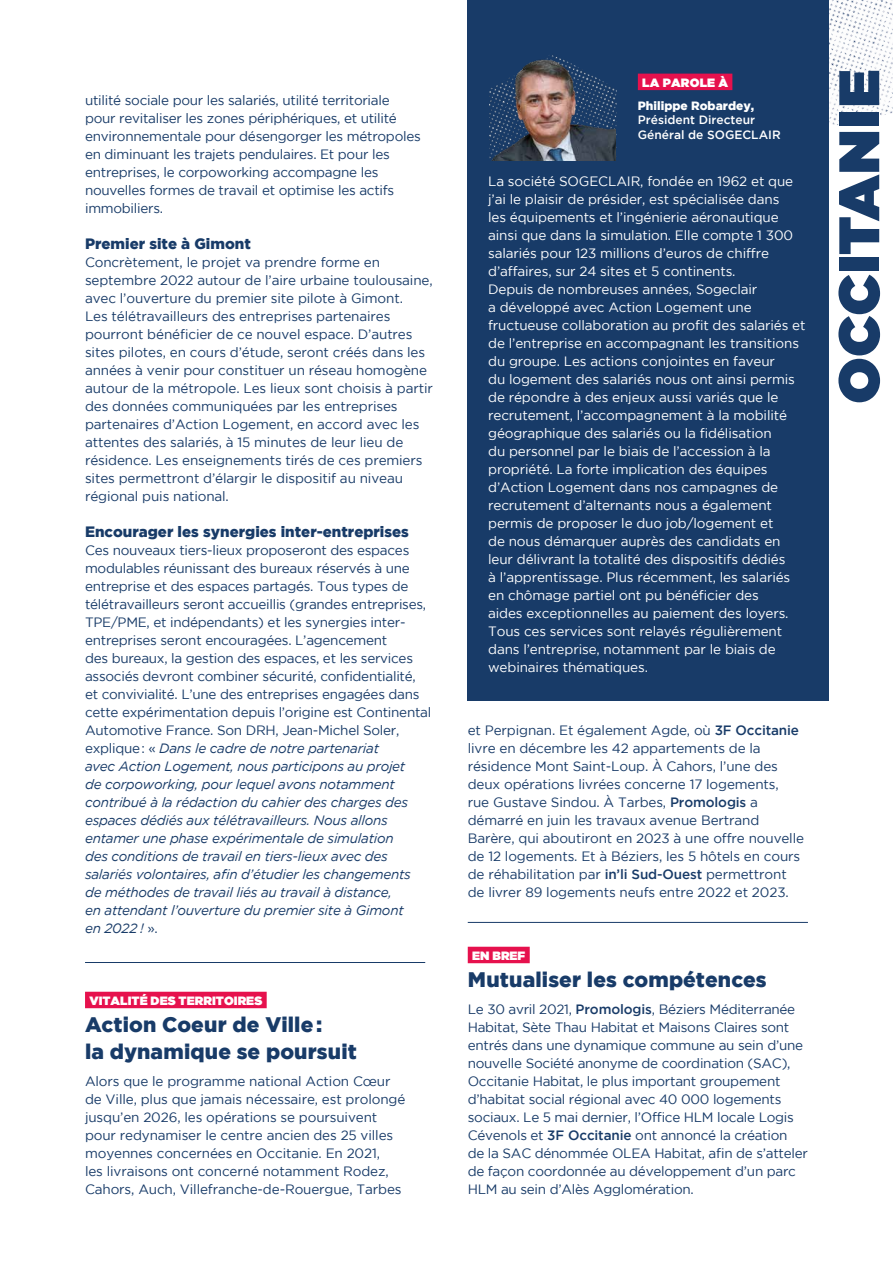
<style>
.page{position:relative;width:893px;height:1263px;background:#fff}
.page>*{position:absolute;margin:0;border:0;box-sizing:border-box;transform-origin:0 0}
.t1{font:57px "Gotham Ultra";letter-spacing:.01em;color:#183b68}
.t2{font:900 21px/27px "Gotham";letter-spacing:.005em;color:#183b68}
.t3{font:900 15px "Gotham";color:#183b68}
.t4{font:13.5px/18px "Gotham";letter-spacing:-.01em;color:#183b68}
.t5{font:13.5px/18px "Gotham";letter-spacing:-.01em;color:#fff}
.t6{font:12px "Gotham Ultra";letter-spacing:.005em;color:#fff}
.t7{font:500 12px/14.4px "Gotham";color:#fff}
.t8{font:900 12px "Gotham";color:#fff}
.s1{font-style:italic}
.s2{font-weight:500}
</style>
<div class="page">
<img style="left:829px;top:0;width:64px;height:125px">
<hr style="left:85px;top:962px;width:340px;height:1px;background:#183b68">
<hr style="left:468px;top:922px;width:340px;height:1px;background:#183b68">
<div style="left:468px;top:947px;width:62px;height:16px;background:#e6114d"></div>
<div style="left:85px;top:992px;width:182px;height:16px;background:#e6114d"></div>
<div style="left:468px;top:0;width:361px;height:701px;background:#183b68"></div>
<div style="left:638px;top:74px;width:94px;height:16px;background:#e6114d"></div>
<img style="left:489px;top:56px;width:127px;height:105px">
<p class="t4" style="left:85px;top:91px;width:337px">utilité sociale pour les salariés, utilité territoriale pour revitaliser les zones périphériques, et utilité environnementale pour désengorger les métropoles en diminuant les trajets pendulaires. Et pour les entreprises, le corpoworking accompagne les nouvelles formes de travail et optimise les actifs immobiliers.</p>
<p class="t3" style="left:85px;top:235px;width:167px">Premier site à Gimont</p>
<p class="t4" style="left:85px;top:253px;width:349px">Concrètement, le projet va prendre forme en septembre 2022 autour de l’aire urbaine toulousaine, avec l’ouverture du premier site pilote à Gimont.<br>Les télétravailleurs des entreprises partenaires pourront bénéficier de ce nouvel espace. D’autres sites pilotes, en cours d’étude, seront créés dans les années à venir pour constituer un réseau homogène autour de la métropole. Les lieux sont choisis à partir des données communiquées par les entreprises partenaires d’Action Logement, en accord avec les attentes des salariés, à 15 minutes de leur lieu de résidence. Les enseignements tirés de ces premiers sites permettront d’élargir le dispositif au niveau régional puis national.</p>
<p class="t3" style="left:85px;top:523px;width:325px">Encourager les synergies inter-entreprises</p>
<p class="t4" style="left:85px;top:541px;width:348px">Ces nouveaux tiers-lieux proposeront des espaces modulables réunissant des bureaux réservés à une entreprise et des espaces partagés. Tous types de télétravailleurs seront accueillis (grandes entreprises, TPE/PME, et indépendants) et les synergies inter&shy;entreprises seront encouragées. L’agencement<br>des bureaux, la gestion des espaces, et les services associés devront combiner sécurité, confidentialité, et convivialité. L’une des entreprises engagées dans cette expérimentation depuis l’origine est Continental Automotive France. Son DRH, Jean-Michel Soler, explique: « <span class="s1">Dans le cadre de notre partenariat<br>avec Action Logement, nous participons au projet<br>de corpoworking, pour lequel avons notamment contribué à la rédaction du cahier des charges des espaces dédiés aux télétravailleurs. Nous allons entamer une phase expérimentale de simulation<br>des conditions de travail en tiers-lieux avec des salariés volontaires, afin d’étudier les changements<br>de méthodes de travail liés au travail à distance,<br>en attendant l’ouverture du premier site à Gimont<br>en 2022 !</span> ».</p>
<p class="t6" style="left:89px;top:994px;width:174px">VITALITÉ DES TERRITOIRES</p>
<h2 class="t2" style="left:85px;top:1011px;width:273px">Action Coeur de Ville:<br>la dynamique se poursuit</h2>
<p class="t4" style="left:85px;top:1072px;width:322px">Alors que le programme national Action Cœur de Ville, plus que jamais nécessaire, est prolongé jusqu’en 2026, les opérations se poursuivent pour redynamiser le centre ancien des 25 villes moyennes concernées en Occitanie. En 2021,<br>les livraisons ont concerné notamment Rodez, Cahors, Auch, Villefranche-de-Rouergue, Tarbes</p>
<p class="t6" style="left:642px;top:76px;width:88px">LA PAROLE À</p>
<p class="t8" style="left:638px;top:99px;width:118px">Philippe Robardey,</p>
<p class="t7" style="left:638px;top:113px;width:144px">Président Directeur<br>Général de SOGECLAIR</p>
<p class="t5" style="left:488px;top:172px;width:319px">La société SOGECLAIR, fondée en 1962 et que j’ai le plaisir de présider, est spécialisée dans<br>les équipements et l’ingénierie aéronautique ainsi que dans la simulation. Elle compte 1 300 salariés pour 123 millions d’euros de chiffre d’affaires, sur 24 sites et 5 continents.<br>Depuis de nombreuses années, Sogeclair<br>a développé avec Action Logement une fructueuse collaboration au profit des salariés et de l’entreprise en accompagnant les transitions du groupe. Les actions conjointes en faveur<br>du logement des salariés nous ont ainsi permis de répondre à des enjeux aussi variés que le recrutement, l’accompagnement à la mobilité géographique des salariés ou la fidélisation<br>du personnel par le biais de l’accession à la propriété. La forte implication des équipes d’Action Logement dans nos campagnes de recrutement d’alternants nous a également permis de proposer le duo job/logement et<br>de nous démarquer auprès des candidats en leur délivrant la totalité des dispositifs dédiés<br>à l’apprentissage. Plus récemment, les salariés en chômage partiel ont pu bénéficier des<br>aides exceptionnelles au paiement des loyers.<br>Tous ces services sont relayés régulièrement dans l’entreprise, notamment par le biais de webinaires thématiques.</p>
<p class="t4" style="left:468px;top:721px;width:338px">et Perpignan. Et également Agde, où <span class="s2">3F Occitanie </span>livre en décembre les 42 appartements de la résidence Mont Saint-Loup. À Cahors, l’une des deux opérations livrées concerne 17 logements,<br>rue Gustave Sindou. À Tarbes, <span class="s2">Promologis</span> a démarré en juin les travaux avenue Bertrand Barère, qui aboutiront en 2023 à une offre nouvelle de 12 logements. Et à Béziers, les 5 hôtels en cours de réhabilitation par <span class="s2">in’li Sud-Ouest</span> permettront de livrer 89 logements neufs entre 2022 et 2023.</p>
<p class="t6" style="left:472px;top:949px;width:55px">EN BREF</p>
<h2 class="t2" style="left:468px;top:966px;width:300px">Mutualiser les compétences</h2>
<p class="t4" style="left:468px;top:1000px;width:342px">Le 30 avril 2021, <span class="s2">Promologis</span>, Béziers Méditerranée Habitat, Sète Thau Habitat et Maisons Claires sont entrés dans une dynamique commune au sein d’une nouvelle Société anonyme de coordination (SAC), Occitanie Habitat, le plus important groupement d’habitat social régional avec 40 000 logements sociaux. Le 5 mai dernier, l’Office HLM locale Logis Cévenols et <span class="s2">3F Occitanie</span> ont annoncé la création<br>de la SAC dénommée OLEA Habitat, afin de s’atteler de façon coordonnée au développement d’un parc HLM au sein d’Alès Agglomération.</p>
<h1 class="t1" style="left:826px;top:404px;width:336px;rotate:-90deg">OCCITANIE</h1>
</div>
